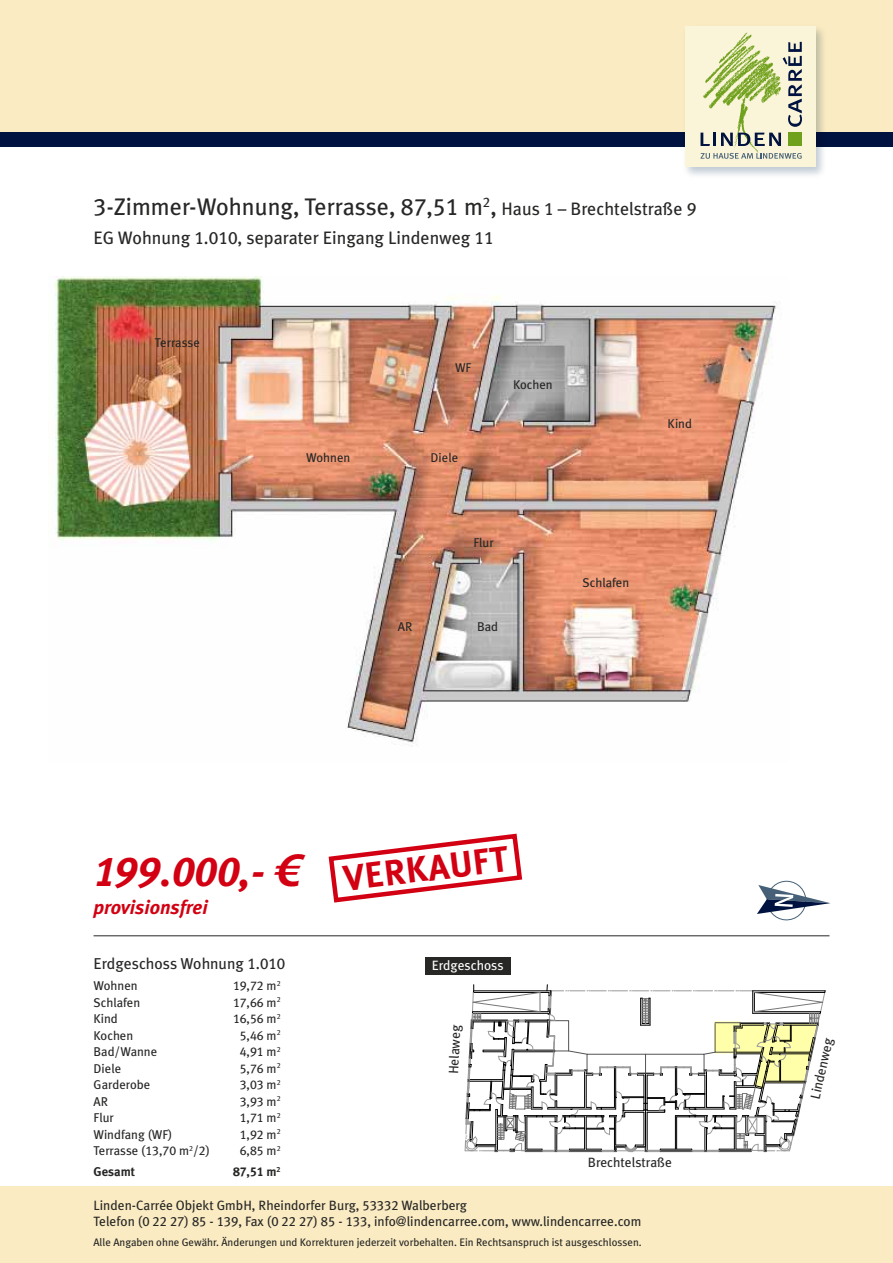
<style>
.page{position:relative;width:893px;height:1263px;background:#fff}
.page>*{position:absolute;margin:0;border:0;box-sizing:border-box;transform-origin:0 0}
.t1{font:italic 42px "Meta Plus Bold Caps";color:#d20012}
.t2{font:36px "Meta Plus Bold Caps";color:#d20012}
.t3{font:24px "Meta Plus";color:#272726}
.t4{font:italic 700 19.5px "Meta Plus";color:#d20012}
.t5{font:18px "Meta Plus";color:#272726}
.t6{font:15.75px "Meta Plus";color:#272726}
.t7{font:13.5px/16.2px "Meta Plus";color:#272726}
.t8{font:13.5px "Meta Plus";color:#fff}
.t9{font:12.75px "Meta Plus";color:#272726}
.t10{font:12.75px "Meta Plus Book Caps";color:#272726}
.t11{font:12.75px "Meta Plus Bold Caps";color:#272726}
.t12{font:700 12.75px "Meta Plus";color:#272726}
.t13{font:10.8px "Meta Plus";color:#272726}
.s1{font-family:"Meta Plus Book Caps"}
.s2{font-size:18px}
.s3{font-family:"Meta Plus Book Caps";font-size:18px}
.s4{font-family:"Linotype Euro Font Ato F";font-style:normal;font-size:45px}
.s5{font-family:"Meta Plus"}
.s6{font-family:"Meta Plus";font-weight:700}
</style>
<div class="page">
<div style="left:0;top:132px;width:893px;height:15px;background:#001240"></div>
<div style="left:0;top:0;width:893px;height:132px;background:#faebc2"></div>
<img style="left:685px;top:26px;width:138px;height:149px">
<div style="left:685px;top:27px;width:131px;height:140px;background:#faf4d8"></div>
<img style="left:700px;top:32px;width:83px;height:121px">
<svg style="left:700px;top:133px;width:81px;height:13px"></svg>
<svg style="left:700px;top:153px;width:102px;height:6px"></svg>
<div style="left:788px;top:133px;width:14px;height:13px;background:#70a11c"></div>
<svg style="left:783px;top:42px;width:19px;height:85px"></svg>
<div style="left:0;top:1186px;width:893px;height:77px;background:#faebc2"></div>
<svg style="left:757px;top:881px;width:73px;height:39px"></svg>
<svg style="left:465px;top:985px;width:361px;height:167px"></svg>
<div style="left:425px;top:957px;width:85px;height:17px;background:#272726"></div>
<hr style="left:94px;top:935px;width:735px;height:1px;background:#272726">
<img style="left:54px;top:276px;width:725px;height:471px">
<svg style="left:328px;top:833px;width:195px;height:70px"></svg>
<h3 class="t3" style="left:94px;top:192px;width:604px"><span class="s1">3</span>-Zimmer-Wohnung, Terrasse, <span class="s1">87,51</span> m<sup>2</sup><span class="s1">,</span> <span class="s2">Haus</span> <span class="s3">1</span> <span class="s2">– Brechtelstraße</span> <span class="s3">9</span></h3>
<h3 class="t5" style="left:94px;top:227px;width:402px">EG Wohnung <span class="s1">1.010,</span> separater Eingang Lindenweg <span class="s1">11</span></h3>
<p class="t9" style="left:155px;top:336px;width:46px">Terrasse</p>
<p class="t9" style="left:455px;top:360px;width:18px">WF</p>
<p class="t9" style="left:306px;top:450px;width:46px">Wohnen</p>
<p class="t9" style="left:431px;top:450px;width:29px">Diele</p>
<p class="t9" style="left:513px;top:377px;width:41px">Kochen</p>
<p class="t9" style="left:398px;top:620px;width:16px">AR</p>
<p class="t9" style="left:473px;top:535px;width:22px">Flur</p>
<p class="t9" style="left:477px;top:620px;width:23px">Bad</p>
<p class="t9" style="left:583px;top:575px;width:48px">Schlafen</p>
<p class="t9" style="left:668px;top:416px;width:26px">Kind</p>
<h1 class="t1" style="left:94px;top:847px;width:207px">199.000,- <span class="s4">6</span></h1>
<h3 class="t4" style="left:94px;top:896px;width:116px">provisionsfrei</h3>
<h2 class="t2" style="left:341px;top:858px;width:167px;rotate:-7deg">VERKAUFT</h2>
<p class="t6" style="left:94px;top:955px;width:193px">Erdgeschoss Wohnung <span class="s1">1.010</span></p>
<p class="t8" style="left:432px;top:957px;width:73px">Erdgeschoss</p>
<p class="t9" style="left:94px;top:978px;width:46px">Wohnen</p>
<p class="t10" style="left:233px;top:978px;width:49px">19,72 <span class="s5">m</span><sup>2</sup></p>
<p class="t9" style="left:94px;top:995px;width:48px">Schlafen</p>
<p class="t10" style="left:233px;top:995px;width:49px">17,66 <span class="s5">m</span><sup>2</sup></p>
<p class="t9" style="left:94px;top:1011px;width:26px">Kind</p>
<p class="t10" style="left:233px;top:1011px;width:49px">16,56 <span class="s5">m</span><sup>2</sup></p>
<p class="t9" style="left:94px;top:1028px;width:41px">Kochen</p>
<p class="t10" style="left:240px;top:1028px;width:42px">5,46 <span class="s5">m</span><sup>2</sup></p>
<p class="t9" style="left:94px;top:1044px;width:65px">Bad/Wanne</p>
<p class="t10" style="left:240px;top:1044px;width:42px">4,91 <span class="s5">m</span><sup>2</sup></p>
<p class="t9" style="left:94px;top:1061px;width:29px">Diele</p>
<p class="t10" style="left:240px;top:1061px;width:42px">5,76 <span class="s5">m</span><sup>2</sup></p>
<p class="t9" style="left:94px;top:1077px;width:58px">Garderobe</p>
<p class="t10" style="left:240px;top:1077px;width:42px">3,03 <span class="s5">m</span><sup>2</sup></p>
<p class="t9" style="left:94px;top:1094px;width:16px">AR</p>
<p class="t10" style="left:240px;top:1094px;width:42px">3,93 <span class="s5">m</span><sup>2</sup></p>
<p class="t9" style="left:94px;top:1110px;width:22px">Flur</p>
<p class="t10" style="left:240px;top:1110px;width:42px">1,71 <span class="s5">m</span><sup>2</sup></p>
<p class="t9" style="left:94px;top:1127px;width:80px">Windfang (WF)</p>
<p class="t10" style="left:240px;top:1127px;width:42px">1,92 <span class="s5">m</span><sup>2</sup></p>
<p class="t9" style="left:94px;top:1143px;width:118px">Terrasse <span class="s1">(13,70</span> m<sup>2</sup><span class="s1">/2)</span></p>
<p class="t10" style="left:240px;top:1143px;width:42px">6,85 <span class="s5">m</span><sup>2</sup></p>
<p class="t12" style="left:94px;top:1164px;width:43px">Gesamt</p>
<p class="t11" style="left:233px;top:1164px;width:49px">87,51 <span class="s6">m</span><sup>2</sup></p>
<p class="t7" style="left:445px;top:1073px;width:51px;rotate:-87deg">Helaweg</p>
<p class="t7" style="left:588px;top:1154px;width:86px">Brechtelstraße</p>
<p class="t7" style="left:94px;top:1197px;width:549px">Linden-Carrée Objekt GmbH, Rheindorfer Burg, <span class="s1">53332</span> Walberberg<br>Telefon (<span class="s1">0 22 27</span>) <span class="s1">85 - 139</span>, Fax (<span class="s1">0 22 27</span>) <span class="s1">85 - 133</span>, info@lindencarree.com, www.lindencarree.com</p>
<p class="t13" style="left:94px;top:1236px;width:550px">Alle Angaben ohne Gewähr. Änderungen und Korrekturen jederzeit vorbehalten. Ein Rechtsanspruch ist ausgeschlossen.</p>
<p class="t7" style="left:807px;top:1096px;width:63px;rotate:-77deg">Lindenweg</p>
</div>
